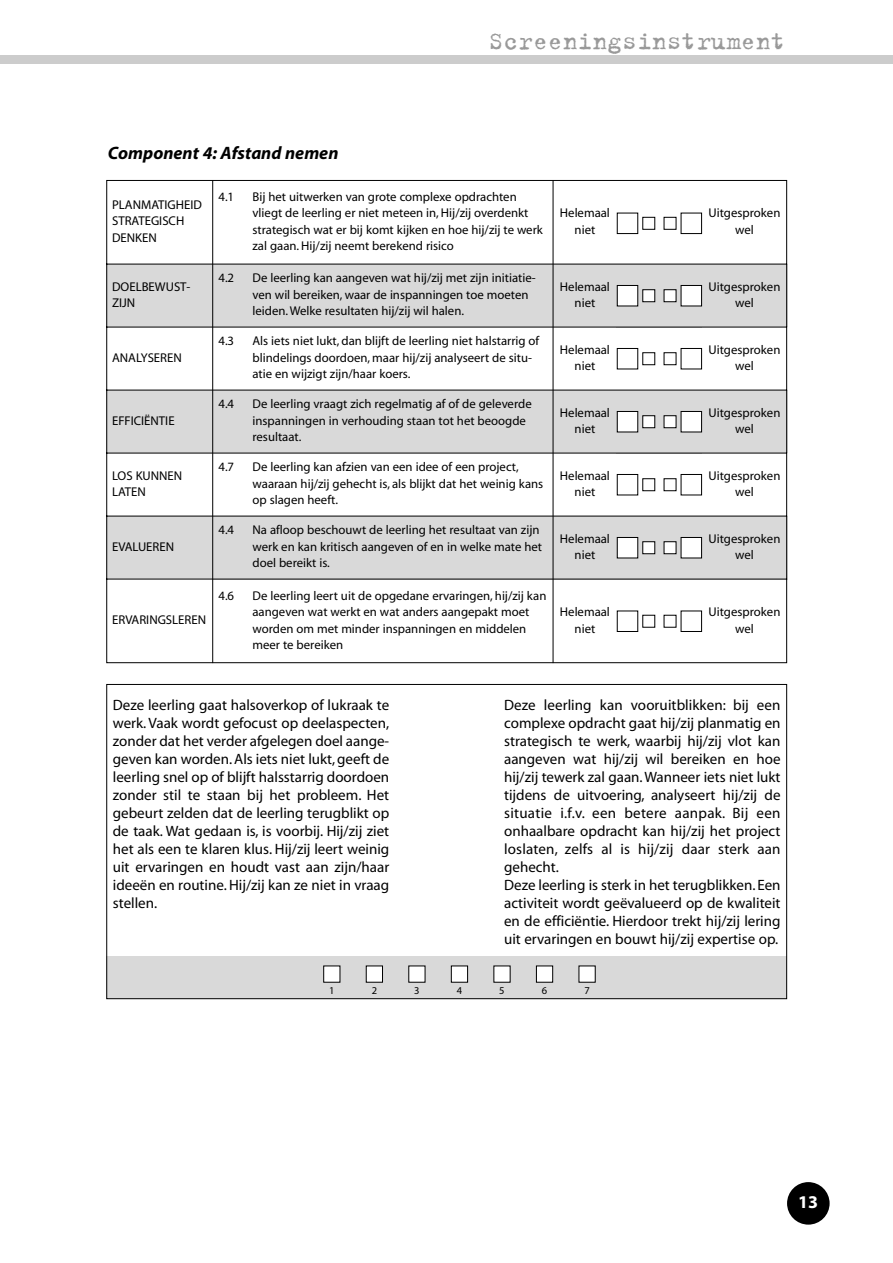
<style>
.page{position:relative;width:893px;height:1263px;background:#fff}
.page>*{position:absolute;margin:0;border:0;box-sizing:border-box;transform-origin:0 0}
.t1{font:27px "Trixie";color:#999}
.t2{font:italic 700 18px "Myriad";color:#000}
.t3{font:700 18px "Myriad";color:#fff}
.t4{font:15px/18px "Myriad";color:#000;text-align:justify}
.t5{font:12.75px/16.5px "Myriad";color:#000;text-align:center}
.t6{font:10.5px "Myriad";color:#000}
</style>
<div class="page">
<div style="left:0;top:55px;width:892px;height:9px;background:#ccc"></div>
<div style="left:787px;top:1182px;width:42px;height:43px;background:#000;border-radius:50%"></div>
<div style="left:106px;top:956px;width:681px;height:42px;background:#d9d9d9"></div>
<div style="left:324px;top:966px;width:15px;height:16px;background:#fff"></div>
<div style="left:323px;top:966px;width:17px;height:17px;border:1px solid #000"></div>
<div style="left:366px;top:966px;width:16px;height:16px;background:#fff"></div>
<div style="left:366px;top:966px;width:17px;height:17px;border:1px solid #000"></div>
<div style="left:409px;top:966px;width:15px;height:16px;background:#fff"></div>
<div style="left:451px;top:966px;width:16px;height:16px;background:#fff"></div>
<div style="left:451px;top:966px;width:17px;height:17px;border:1px solid #000"></div>
<div style="left:494px;top:966px;width:15px;height:16px;background:#fff"></div>
<div style="left:536px;top:966px;width:16px;height:16px;background:#fff"></div>
<div style="left:536px;top:966px;width:17px;height:17px;border:1px solid #000"></div>
<div style="left:579px;top:966px;width:16px;height:16px;background:#fff"></div>
<svg style="left:106px;top:180px;width:681px;height:483px"></svg>
<div style="left:617px;top:213px;width:20px;height:20px;background:#fff"></div>
<div style="left:617px;top:213px;width:21px;height:21px;border:1px solid #000"></div>
<div style="left:643px;top:218px;width:11px;height:11px;background:#fff"></div>
<div style="left:642px;top:217px;width:13px;height:13px;border:1px solid #000"></div>
<div style="left:664px;top:218px;width:11px;height:11px;background:#fff"></div>
<div style="left:663px;top:217px;width:13px;height:13px;border:1px solid #000"></div>
<div style="left:681px;top:213px;width:20px;height:20px;background:#fff"></div>
<div style="left:680px;top:213px;width:22px;height:21px;border:1px solid #000"></div>
<h2 class="t2" style="left:108px;top:146px;width:232px">Component 4: Afstand nemen</h2>
<h1 class="t1" style="left:488px;top:24px;width:298px">Screeningsinstrument</h1>
<p class="t5" style="left:112px;top:197px;width:91px;text-align:left">PLANMATIGHEID<br>STRATEGISCH<br>DENKEN</p>
<p class="t5" style="left:112px;top:279px;width:80px;text-align:left">DOELBEWUST-<br>ZIJN</p>
<p class="t5" style="left:112px;top:350px;width:71px">ANALYSEREN</p>
<p class="t5" style="left:112px;top:413px;width:64px">EFFICIËNTIE</p>
<p class="t5" style="left:112px;top:468px;width:72px;text-align:left">LOS KUNNEN<br>LATEN</p>
<p class="t5" style="left:112px;top:539px;width:63px">EVALUEREN</p>
<p class="t5" style="left:112px;top:613px;width:95px">ERVARINGSLEREN</p>
<p class="t5" style="left:218px;top:189px;width:17px">4.1</p>
<p class="t5" style="left:252px;top:189px;width:292px;text-align:left">Bij het uitwerken van grote complexe opdrachten vliegt de leerling er niet meteen in, Hij/zij overdenkt strategisch wat er bij komt kijken en hoe hij/zij te werk zal gaan. Hij/zij neemt berekend risico</p>
<p class="t5" style="left:218px;top:271px;width:17px">4.2</p>
<p class="t5" style="left:252px;top:271px;width:284px;text-align:left">De leerling kan aangeven wat hij/zij met zijn initiatie&shy;ven wil bereiken, waar de inspanningen toe moeten leiden. Welke resultaten hij/zij wil halen.</p>
<p class="t5" style="left:218px;top:334px;width:17px">4.3</p>
<p class="t5" style="left:252px;top:334px;width:288px;text-align:left">Als iets niet lukt, dan blijft de leerling niet halstarrig of blindelings doordoen, maar hij/zij analyseert de situ&shy;atie en wijzigt zijn/haar koers.</p>
<p class="t5" style="left:218px;top:397px;width:17px">4.4</p>
<p class="t5" style="left:252px;top:397px;width:281px;text-align:left">De leerling vraagt zich regelmatig af of de geleverde inspanningen in verhouding staan tot het beoogde resultaat.</p>
<p class="t5" style="left:218px;top:460px;width:17px">4.7</p>
<p class="t5" style="left:252px;top:460px;width:292px;text-align:left">De leerling kan afzien van een idee of een project, waaraan hij/zij gehecht is, als blijkt dat het weinig kans op slagen heeft.</p>
<p class="t5" style="left:218px;top:523px;width:17px">4.4</p>
<p class="t5" style="left:252px;top:523px;width:291px;text-align:left">Na afloop beschouwt de leerling het resultaat van zijn werk en kan kritisch aangeven of en in welke mate het doel bereikt is.</p>
<p class="t5" style="left:218px;top:588px;width:17px">4.6</p>
<p class="t5" style="left:252px;top:588px;width:295px;text-align:left">De leerling leert uit de opgedane ervaringen, hij/zij kan aangeven wat werkt en wat anders aangepakt moet worden om met minder inspanningen en middelen meer te bereiken</p>
<p class="t5" style="left:560px;top:206px;width:51px">Helemaal niet</p>
<p class="t5" style="left:560px;top:279px;width:51px">Helemaal niet</p>
<p class="t5" style="left:560px;top:342px;width:51px">Helemaal niet</p>
<p class="t5" style="left:560px;top:405px;width:51px">Helemaal niet</p>
<p class="t5" style="left:560px;top:468px;width:51px">Helemaal niet</p>
<p class="t5" style="left:560px;top:531px;width:51px">Helemaal niet</p>
<p class="t5" style="left:560px;top:605px;width:51px">Helemaal niet</p>
<p class="t5" style="left:708px;top:206px;width:73px">Uitgesproken wel</p>
<p class="t5" style="left:708px;top:279px;width:73px">Uitgesproken wel</p>
<p class="t5" style="left:708px;top:342px;width:73px">Uitgesproken wel</p>
<p class="t5" style="left:708px;top:405px;width:73px">Uitgesproken wel</p>
<p class="t5" style="left:708px;top:468px;width:73px">Uitgesproken wel</p>
<p class="t5" style="left:708px;top:531px;width:73px">Uitgesproken wel</p>
<p class="t5" style="left:708px;top:605px;width:73px">Uitgesproken wel</p>
<p class="t4" style="left:113px;top:698px;width:278px">Deze leerling gaat halsoverkop of lukraak te werk. Vaak wordt gefocust op deelaspecten, zonder dat het verder afgelegen doel aange&shy;geven kan worden. Als iets niet lukt, geeft de leerling snel op of blijft halsstarrig doordoen zonder stil te staan bij het probleem. Het gebeurt zelden dat de leerling terugblikt op de taak. Wat gedaan is, is voorbij. Hij/zij ziet het als een te klaren klus. Hij/zij leert weinig uit ervaringen en houdt vast aan zijn/haar ideeën en routine. Hij/zij kan ze niet in vraag stellen.</p>
<p class="t4" style="left:504px;top:698px;width:278px;text-align:left">Deze leerling kan vooruitblikken: bij een complexe opdracht gaat hij/zij planmatig en strategisch te werk, waarbij hij/zij vlot kan aangeven wat hij/zij wil bereiken en hoe hij/zij tewerk zal gaan. Wanneer iets niet lukt tijdens de uitvoering, analyseert hij/zij de situatie i.f.v. een betere aanpak. Bij een onhaalbare opdracht kan hij/zij het project loslaten, zelfs al is hij/zij daar sterk aan gehecht.<br>Deze leerling is sterk in het terugblikken. Een activiteit wordt geëvalueerd op de kwaliteit en de efficiëntie. Hierdoor trekt hij/zij lering uit ervaringen en bouwt hij/zij expertise op.</p>
<p class="t6" style="left:329px;top:986px;width:7px">1</p>
<p class="t6" style="left:371px;top:986px;width:7px">2</p>
<p class="t6" style="left:414px;top:986px;width:7px">3</p>
<p class="t6" style="left:457px;top:986px;width:7px">4</p>
<p class="t6" style="left:499px;top:986px;width:7px">5</p>
<p class="t6" style="left:542px;top:986px;width:7px">6</p>
<p class="t6" style="left:584px;top:986px;width:7px">7</p>
<h2 class="t3" style="left:798px;top:1195px;width:21px">13</h2>
</div>
